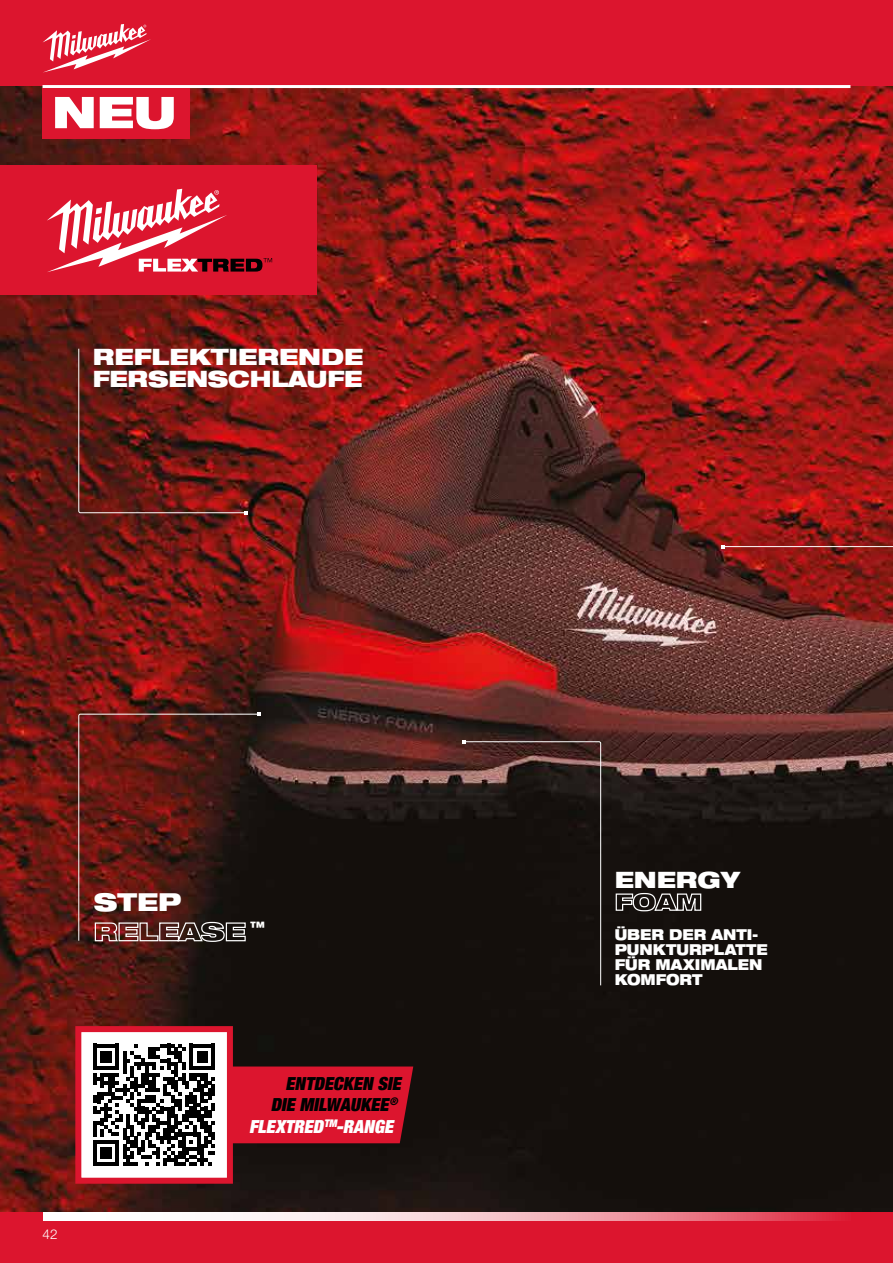
<style>
.page{position:relative;width:893px;height:1263px;background:#dc152e}
.page>*{position:absolute;margin:0;border:0;box-sizing:border-box;transform-origin:0 0}
.t1{font:900 expanded 24.6px/29.5px "Helvetica Neue LT Com";color:#fff}
.t2{font:900 expanded 22.5px/22.5px "Helvetica Neue LT Com";color:#fff}
.t3{font:italic 900 condensed 18px "Helvetica Neue LTW1 G";color:#000}
.t4{font:italic 900 condensed 18px "Helvetica Neue LTW1 G";color:#fff}
.t5{font:900 expanded 15px/15px "Helvetica Neue LTW1 G";color:#fff;scale:.87 1}
.t6{font:300 13.5px "Helvetica Neue LTW1 G";color:#fff}
</style>
<div class="page">
<svg style="left:43px;top:1211px;width:807px;height:9px;background:#dda8ae"></svg>
<img style="left:0;top:85px;width:893px;height:1126px">
<svg style="left:462px;top:740px;width:140px;height:246px;background:#1f1714"></svg>
<img style="left:721px;top:481px;width:172px;height:67px">
<svg style="left:78px;top:712px;width:183px;height:229px;background:#4b1a14"></svg>
<svg style="left:78px;top:348px;width:170px;height:166px;background:#6d1b15"></svg>
<svg style="left:43px;top:24px;width:108px;height:49px"></svg>
<hr style="left:43px;top:85px;width:807px;height:3px;background:#fff">
<div style="left:78px;top:1029px;width:152px;height:152px;background:#fff"></div>
<svg style="left:93px;top:1044px;width:320px;height:122px"></svg>
<div style="left:75px;top:1026px;width:158px;height:158px;border:6px solid #dc152e"></div>
<div style="left:0;top:166px;width:316px;height:129px;background:#dc152e"></div>
<svg style="left:47px;top:189px;width:225px;height:83px"></svg>
<div style="left:43px;top:88px;width:147px;height:50px;background:#dc152e"></div>
<svg style="left:55px;top:97px;width:39px;height:31px"></svg>
<svg style="left:100px;top:97px;width:74px;height:32px"></svg>
<h2 class="t2" style="left:93px;top:345px;width:272px">REFLEKTIERENDE<br>FERSENSCHLAUFE</h2>
<h1 class="t1" style="left:94px;top:887px;width:173px">STEP<br>RELEASE <sup>™</sup></h1>
<p class="t6" style="left:43px;top:1226px;width:17px">42</p>
<p class="t3" style="left:286px;top:1071px;width:121px">ENTDECKEN SIE</p>
<p class="t3" style="left:271px;top:1093px;width:131px">DIE MILWAUKEE<sup>®</sup></p>
<p class="t4" style="left:249px;top:1114px;width:150px">FLEXTRED<sup>TM</sup>-RANGE</p>
<h2 class="t2" style="left:615px;top:868px;width:126px">ENERGY<br>FOAM</h2>
<p class="t5" style="left:615px;top:926px;width:177px">ÜBER DER ANTI-<br>PUNKTURPLATTE<br>FÜR MAXIMALEN<br>KOMFORT</p>
</div>
